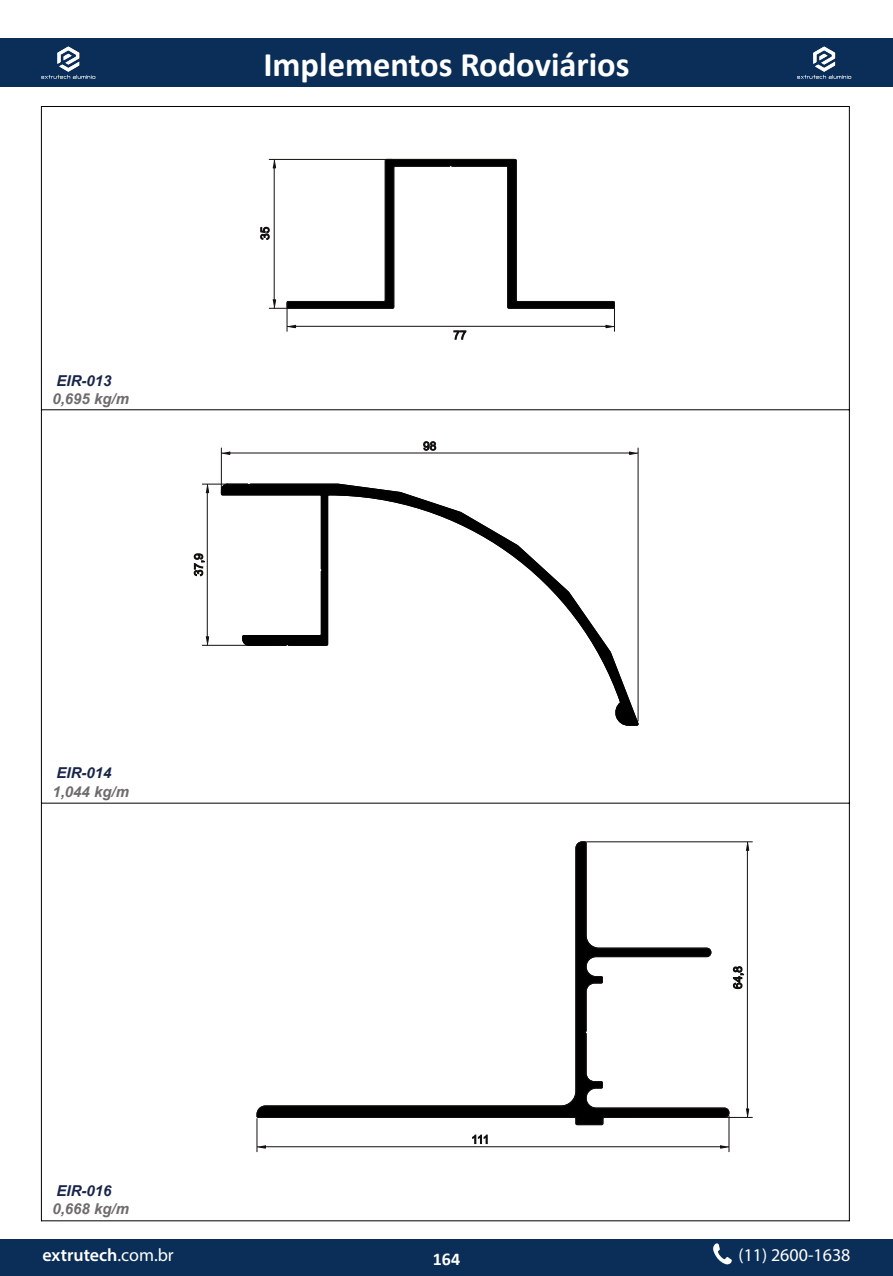
<style>
.page{position:relative;width:893px;height:1276px;background:#fff}
.page>*{position:absolute;margin:0;border:0;box-sizing:border-box;transform-origin:0 0}
.t1{font:700 34.5px "Calibri";color:#fff}
.t2{font:600 18px "Myriad Pro";color:#fff}
.t3{font:18px "Myriad Pro";color:#fff}
.t4{font:700 18px "Calibri";color:#fff}
.t5{font:italic 700 15px "Arial";color:#6e6b6c}
.t6{font:italic 700 15px "Arial";color:#1a2649}
.t7{font:11.85px "Arial";color:#12100d}
.s1{font-weight:400}
</style>
<div class="page">
<div style="left:0;top:1239px;width:893px;height:37px;background:#0a2e57"></div>
<div style="left:0;top:38px;width:893px;height:49px;background:#0a2e57"></div>
<hr style="left:41px;top:106px;width:1px;height:1114px;background:#000">
<hr style="left:41px;top:1220px;width:808px;height:1px;background:#000">
<hr style="left:849px;top:106px;width:1px;height:1114px;background:#000">
<hr style="left:41px;top:409px;width:808px;height:1px;background:#000">
<hr style="left:41px;top:803px;width:808px;height:1px;background:#000">
<svg style="left:296px;top:159px;width:319px;height:150px"></svg>
<hr style="left:41px;top:106px;width:808px;height:1px;background:#000">
<hr style="left:269px;top:159px;width:123px;height:1px;background:#12100d">
<hr style="left:274px;top:168px;width:1px;height:132px;background:#12100d">
<svg style="left:272px;top:159px;width:4px;height:9px"></svg>
<hr style="left:296px;top:326px;width:310px;height:1px;background:#12100d">
<svg style="left:269px;top:299px;width:27px;height:33px"></svg>
<svg style="left:606px;top:307px;width:9px;height:25px"></svg>
<svg style="left:202px;top:451px;width:436px;height:194px"></svg>
<svg style="left:206px;top:484px;width:3px;height:9px"></svg>
<svg style="left:206px;top:636px;width:3px;height:9px"></svg>
<svg style="left:221px;top:484px;width:417px;height:241px"></svg>
<svg style="left:257px;top:841px;width:472px;height:311px"></svg>
<svg style="left:257px;top:1145px;width:9px;height:3px"></svg>
<svg style="left:720px;top:1145px;width:9px;height:3px"></svg>
<hr style="left:586px;top:841px;width:167px;height:1px;background:#12100d">
<hr style="left:627px;top:1117px;width:126px;height:1px;background:#12100d">
<hr style="left:747px;top:850px;width:1px;height:259px;background:#12100d">
<svg style="left:746px;top:841px;width:3px;height:9px"></svg>
<svg style="left:746px;top:1108px;width:3px;height:9px"></svg>
<h1 class="t1" style="left:263px;top:40px;width:368px">Implementos Rodoviários</h1>
<p class="t6" style="left:57px;top:370px;width:57px">EIR-013</p>
<p class="t5" style="left:52px;top:389px;width:78px">0,695 kg/m</p>
<p class="t7" style="left:257px;top:240px;width:15px;rotate:-90deg">35</p>
<p class="t7" style="left:191px;top:576px;width:24px;rotate:-90deg">37,9</p>
<p class="t6" style="left:57px;top:763px;width:57px">EIR-014</p>
<p class="t5" style="left:52px;top:781px;width:78px">1,044 kg/m</p>
<p class="t6" style="left:57px;top:1181px;width:57px">EIR-016</p>
<p class="t5" style="left:52px;top:1199px;width:78px">0,668 kg/m</p>
<p class="t7" style="left:453px;top:327px;width:15px">77</p>
<p class="t7" style="left:423px;top:438px;width:15px">98</p>
<p class="t7" style="left:471px;top:1131px;width:19px">111</p>
<p class="t7" style="left:730px;top:989px;width:24px;rotate:-90deg">64,8</p>
<p class="t2" style="left:43px;top:1243px;width:133px">extrutech<span class="s1">.com.br</span></p>
<p class="t4" style="left:433px;top:1246px;width:29px">164</p>
<p class="t3" style="left:738px;top:1243px;width:113px">(11) 2600-1638</p>
</div>
